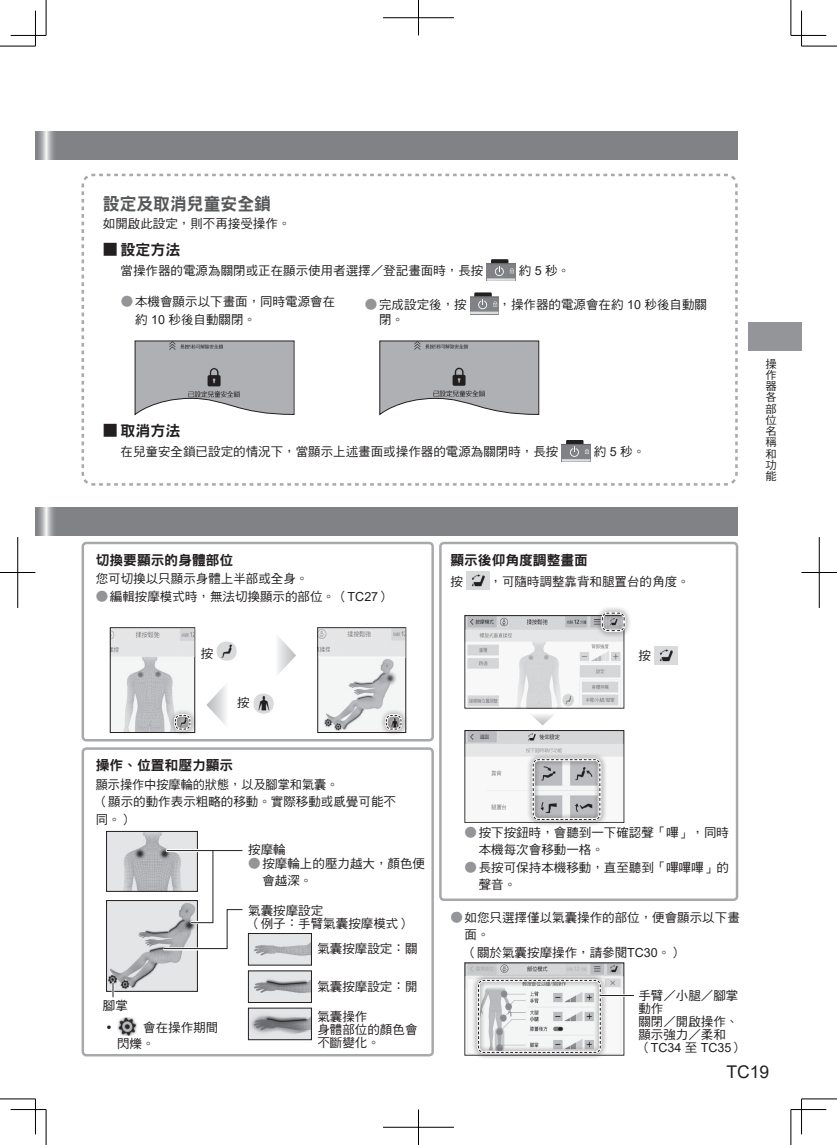
<style>
.page{position:relative;width:837px;height:1145px;background:#fff}
.page>*{position:absolute;margin:0;border:0;box-sizing:border-box;transform-origin:0 0}
.BodyB_10pt{font:17.5px "DF Hei Std W9";color:#57585a;scale:.96 1}
.Page{font:17.5px "Arial";color:#231f20}
.t1{font:15px "DF Hei Std W9";color:#231f20}
.BodyL_10pt{font:13.75px "DF Hei Std W9";color:#231f20}
.MemoL_10pt_Gray50{font:12.5px/17.5px "DF Hei Std W5";color:#231f20}
.BodyL_10pt-2{font:12.5px/13.1px "DF Hei Std W5";color:#231f20}
.BodyR_10pt{font:12.5px "DF Hei Std W5";color:#231f20}
.Middle_Procedure{font:12.5px "DF Hei Std W5";color:#231f20}
.t2{font:300 12.5px "Shin Go Pro";color:#231f20}
.Tume{font:11.25px/11.2px "DF Hei Std W5";color:#231f20;text-align:justify}
.s1{font-family:"Shin Go Pro";font-weight:300}
.s2{font-family:"Arial"}
.s3{font-family:"Shin Go Pro";font-weight:300;color:#939598}
</style>
<div class="page">
<svg style="left:81px;top:173px;width:657px;height:313px"></svg>
<div style="left:81px;top:542px;width:353px;height:199px;border:2px solid #a8a9ad;border-radius:4px"></div>
<div style="left:439px;top:542px;width:299px;height:359px;border:2px solid #a8a9ad;border-radius:4px"></div>
<div style="left:81px;top:747px;width:353px;height:309px;border:2px solid #a8a9ad;border-radius:4px"></div>
<img style="left:466px;top:732px;width:156px;height:12px">
<div style="left:464px;top:730px;width:160px;height:92px;border:1px solid #231f20"></div>
<div style="left:35px;top:131px;width:702px;height:28px;background:#808285"></div>
<div style="left:35px;top:507px;width:702px;height:28px;background:#808285"></div>
<img style="left:654px;top:646px;width:23px;height:18px">
<svg style="left:486px;top:259px;width:29px;height:22px"></svg>
<svg style="left:561px;top:440px;width:29px;height:21px"></svg>
<svg style="left:470px;top:293px;width:28px;height:21px"></svg>
<img style="left:466px;top:571px;width:23px;height:19px">
<img style="left:117px;top:1017px;width:20px;height:18px">
<div style="left:526px;top:752px;width:81px;height:74px;background:#231f20;opacity:.75"></div>
<svg style="left:465px;top:744px;width:158px;height:78px"></svg>
<svg style="left:134px;top:340px;width:160px;height:75px;background:#afb0b3"></svg>
<svg style="left:379px;top:340px;width:160px;height:75px;background:#afafb3"></svg>
<img style="left:466px;top:964px;width:156px;height:12px">
<img style="left:108px;top:833px;width:87px;height:56px">
<div style="left:106px;top:831px;width:91px;height:60px;border:1px solid #231f20"></div>
<img style="left:108px;top:902px;width:87px;height:87px">
<div style="left:106px;top:900px;width:91px;height:91px;border:1px solid #231f20"></div>
<svg style="left:278px;top:636px;width:18px;height:38px"></svg>
<svg style="left:206px;top:685px;width:20px;height:40px"></svg>
<img style="left:217px;top:641px;width:20px;height:20px">
<img style="left:253px;top:694px;width:20px;height:19px">
<hr style="left:164px;top:947px;width:66px;height:3px;background:#fff">
<svg style="left:112px;top:983px;width:2px;height:13px"></svg>
<hr style="left:167px;top:849px;width:74px;height:3px;background:#fff">
<svg style="left:163px;top:850px;width:80px;height:99px"></svg>
<div style="left:471px;top:973px;width:136px;height:86px;background:#231f20;opacity:.75"></div>
<svg style="left:465px;top:976px;width:158px;height:78px"></svg>
<hr style="left:600px;top:994px;width:33px;height:2px;background:#fff">
<hr style="left:599px;top:995px;width:34px;height:1px;background:#231f20">
<img style="left:112px;top:656px;width:81px;height:75px">
<div style="left:110px;top:627px;width:85px;height:106px;border:1px solid #231f20"></div>
<div style="left:168px;top:708px;width:29px;height:28px;background:#231f20;opacity:.75"></div>
<svg style="left:174px;top:714px;width:17px;height:16px"></svg>
<img style="left:319px;top:658px;width:85px;height:73px">
<div style="left:317px;top:627px;width:89px;height:106px;border:1px solid #231f20"></div>
<div style="left:379px;top:708px;width:29px;height:28px;background:#231f20;opacity:.75"></div>
<svg style="left:385px;top:714px;width:17px;height:16px"></svg>
<img style="left:250px;top:935px;width:59px;height:28px">
<div style="left:248px;top:933px;width:63px;height:32px;border:1px solid #231f20"></div>
<img style="left:250px;top:972px;width:59px;height:28px">
<img style="left:250px;top:1010px;width:59px;height:27px">
<div style="left:35px;top:117px;width:22px;height:942px;background:#fff"></div>
<svg style="left:110px;top:628px;width:84px;height:28px;background:#dcddde"></svg>
<svg style="left:318px;top:628px;width:87px;height:29px;background:#dedfe0"></svg>
<div style="left:595px;top:606px;width:36px;height:32px;background:#231f20;opacity:.75"></div>
<div style="left:601px;top:612px;width:24px;height:20px;border:2px solid #fff;border-radius:5px"></div>
<svg style="left:465px;top:612px;width:159px;height:113px"></svg>
<div style="left:748px;top:322px;width:53px;height:29px;background:#939598"></div>
<hr style="left:0;top:46px;width:35px;height:1px;background:#000">
<hr style="left:801px;top:46px;width:35px;height:1px;background:#000">
<hr style="left:0;top:1098px;width:35px;height:1px;background:#000">
<hr style="left:801px;top:1098px;width:35px;height:1px;background:#000">
<hr style="left:46px;top:0;width:1px;height:35px;background:#000">
<hr style="left:46px;top:1109px;width:1px;height:35px;background:#000">
<hr style="left:790px;top:0;width:1px;height:35px;background:#000">
<hr style="left:790px;top:1109px;width:1px;height:35px;background:#000">
<hr style="left:11px;top:35px;width:35px;height:1px;background:#000">
<hr style="left:790px;top:35px;width:36px;height:1px;background:#000">
<hr style="left:11px;top:1109px;width:35px;height:1px;background:#000">
<hr style="left:790px;top:1109px;width:36px;height:1px;background:#000">
<hr style="left:35px;top:11px;width:1px;height:35px;background:#000">
<hr style="left:35px;top:1098px;width:1px;height:36px;background:#000">
<hr style="left:801px;top:11px;width:1px;height:35px;background:#000">
<hr style="left:801px;top:1098px;width:1px;height:36px;background:#000">
<hr style="left:383px;top:18px;width:71px;height:1px;background:#000">
<hr style="left:418px;top:0;width:1px;height:35px;background:#000">
<hr style="left:383px;top:1127px;width:71px;height:1px;background:#000">
<hr style="left:418px;top:1109px;width:1px;height:35px;background:#000">
<hr style="left:0;top:572px;width:35px;height:1px;background:#000">
<hr style="left:18px;top:537px;width:1px;height:71px;background:#000">
<hr style="left:801px;top:572px;width:35px;height:1px;background:#000">
<hr style="left:818px;top:537px;width:1px;height:71px;background:#000">
<p class="BodyB_10pt" style="left:103px;top:194px;width:177px">設定及取消兒童安全鎖</p>
<p class="MemoL_10pt_Gray50" style="left:103px;top:215px;width:189px">如開啟此設定，則不再接受操作。</p>
<p class="t1" style="left:103px;top:241px;width:79px"><span class="s1">■</span> 設定方法</p>
<p class="BodyR_10pt" style="left:120px;top:264px;width:364px">當操作器的電源為關閉或正在顯示使用者選擇／登記畫面時，長按</p>
<p class="BodyR_10pt" style="left:518px;top:264px;width:53px">約 <span class="s2">5</span> 秒。</p>
<p class="MemoL_10pt_Gray50" style="left:135px;top:292px;width:201px;text-indent:-14px"><span class="s3">●</span>本機會顯示以下畫面，同時電源會在約 <span class="s2">10</span> 秒後自動關閉。</p>
<p class="MemoL_10pt_Gray50" style="left:365px;top:295px;width:103px"><span class="s3">●</span>完成設定後，按</p>
<p class="MemoL_10pt_Gray50" style="left:498px;top:295px;width:210px">，操作器的電源會在約 <span class="s2">10</span> 秒後自動關</p>
<p class="MemoL_10pt_Gray50" style="left:379px;top:310px;width:26px">閉。</p>
<p class="t1" style="left:103px;top:422px;width:79px"><span class="s1">■</span> 取消方法</p>
<p class="BodyR_10pt" style="left:120px;top:445px;width:439px">在兒童安全鎖已設定的情況下，當顯示上述畫面或操作器的電源為關閉時，長按</p>
<p class="BodyR_10pt" style="left:593px;top:445px;width:53px">約 <span class="s2">5</span> 秒。</p>
<p class="Tume" style="left:765px;top:358px;width:12px">操作器各部位名稱和功能</p>
<p class="BodyL_10pt" style="left:96px;top:552px;width:139px">切換要顯示的身體部位</p>
<p class="MemoL_10pt_Gray50" style="left:96px;top:569px;width:214px">您可切換以只顯示身體上半部或全身。</p>
<p class="MemoL_10pt_Gray50" style="left:96px;top:587px;width:296px"><span class="s3">●</span>編輯按摩模式時，無法切換顯示的部位。（<span class="s2">TC27</span>）</p>
<p class="BodyL_10pt-2" style="left:201px;top:646px;width:14px">按</p>
<p class="BodyL_10pt-2" style="left:237px;top:696px;width:14px">按</p>
<p class="BodyL_10pt" style="left:96px;top:758px;width:139px">操作、位置和壓力顯示</p>
<p class="MemoL_10pt_Gray50" style="left:96px;top:775px;width:301px">顯示操作中按摩輪的狀態，以及腳掌和氣囊。<br>（顯示的動作表示粗略的移動。實際移動或感覺可能不同。）</p>
<p class="BodyL_10pt-2" style="left:248px;top:843px;width:39px">按摩輪</p>
<p class="MemoL_10pt_Gray50" style="left:262px;top:854px;width:164px;text-indent:-14px"><span class="s3">●</span>按摩輪上的壓力越大，顏色便會越深。</p>
<p class="BodyL_10pt-2" style="left:103px;top:999px;width:26px">腳掌</p>
<p class="t2" style="left:103px;top:1016px;width:14px">ㅡ</p>
<p class="MemoL_10pt_Gray50" style="left:117px;top:1018px;width:103px;line-height:16.2px;text-indent:26px">會在操作期間閃爍。</p>
<p class="BodyL_10pt-2" style="left:248px;top:903px;width:164px">氣囊按摩設定<br>（例子：手臂氣囊按摩模式）</p>
<p class="BodyL_10pt-2" style="left:317px;top:941px;width:102px">氣囊按摩設定：關</p>
<p class="BodyL_10pt-2" style="left:317px;top:979px;width:102px">氣囊按摩設定：開</p>
<p class="BodyL_10pt-2" style="left:317px;top:1009px;width:52px">氣囊操作</p>
<p class="BodyL_10pt-2" style="left:317px;top:1022px;width:102px">身體部位的顏色會不斷變化。</p>
<p class="BodyL_10pt" style="left:450px;top:552px;width:139px">顯示後仰角度調整畫面</p>
<p class="MemoL_10pt_Gray50" style="left:450px;top:572px;width:14px">按</p>
<p class="MemoL_10pt_Gray50" style="left:489px;top:572px;width:201px">，可隨時調整靠背和腿置台的角度。</p>
<p class="Middle_Procedure" style="left:638px;top:648px;width:14px">按</p>
<p class="MemoL_10pt_Gray50" style="left:478px;top:823px;width:251px;text-indent:-14px"><span class="s3">●</span>按下按鈕時，會聽到一下確認聲「嗶」，同時本機每次會移動一格。</p>
<p class="MemoL_10pt_Gray50" style="left:478px;top:858px;width:251px;text-indent:-14px"><span class="s3">●</span>長按可保持本機移動，直至聽到「嗶嗶嗶」的聲音。</p>
<p class="MemoL_10pt_Gray50" style="left:464px;top:908px;width:277px;text-indent:-14px"><span class="s3">●</span>如您只選擇僅以氣囊操作的部位，便會顯示以下畫面。<br>（關於氣囊按摩操作，請參閱<span class="s2">TC30</span>。）</p>
<p class="BodyL_10pt-2" style="left:638px;top:988px;width:102px">手臂／小腿／腳掌動作</p>
<p class="BodyL_10pt-2" style="left:638px;top:1014px;width:107px">關閉／開啟操作、顯示強力／柔和（<span class="s2">TC34</span> 至 <span class="s2">TC35</span>）</p>
<p class="Page" style="left:726px;top:1059px;width:44px">TC19</p>
</div>
